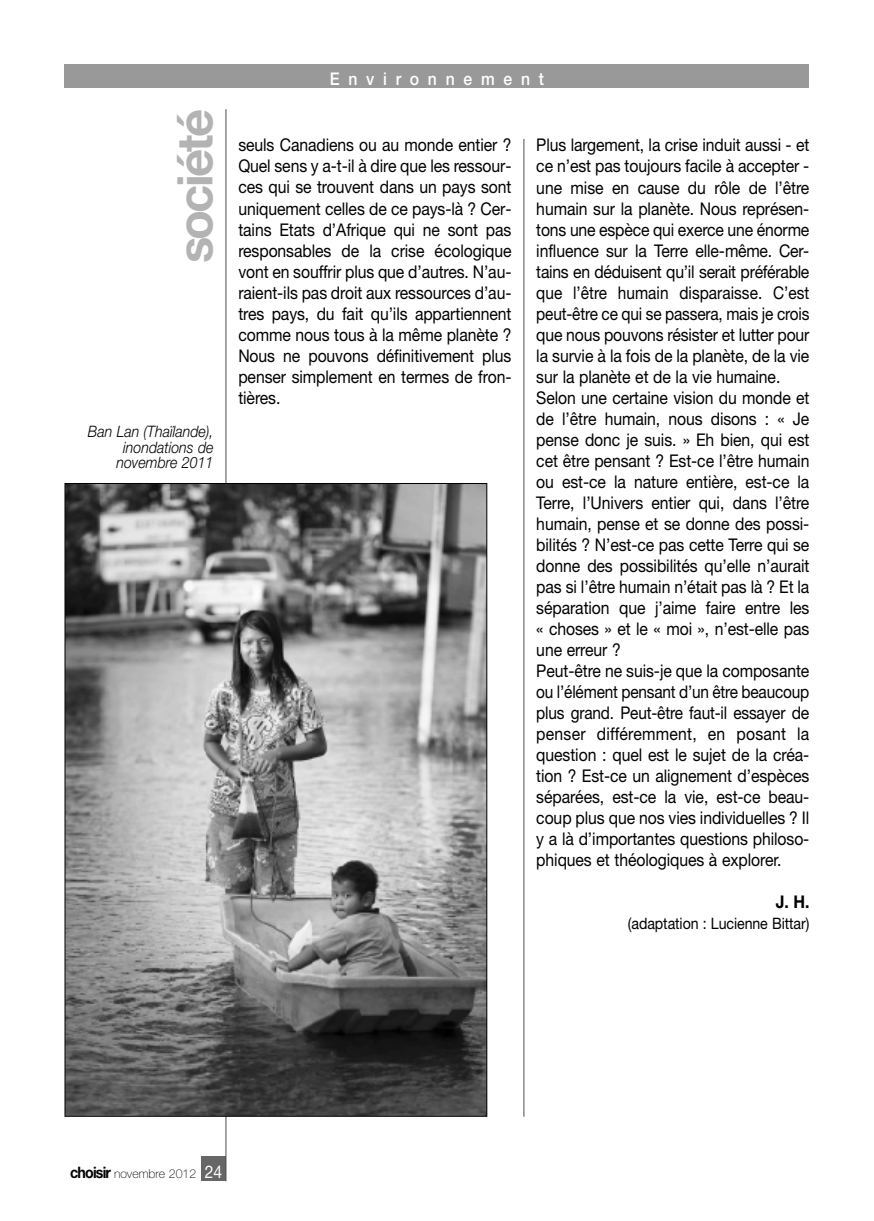
<style>
.page{position:relative;width:874px;height:1221px;background:#fff}
.page>*{position:absolute;margin:0;border:0;box-sizing:border-box;transform-origin:0 0}
.t1{font:700 49px "Helvetica Neue";letter-spacing:-.055em;color:#b3b3b3}
.t2{font:17.5px/21px "Helvetica Neue";letter-spacing:-.005em;color:#000;text-align:justify;scale:.9 1}
.t3{font:500 17.5px "Helvetica Neue";letter-spacing:.555em;color:#fff;scale:.9 1}
.t4{font:700 17.5px "Helvetica Neue";color:#000;scale:.9 1}
.t5{font:italic 300 15.75px/15.8px "Helvetica Neue";color:#000;text-align:right;scale:.9 1}
.t6{font:15.75px "Helvetica Neue";letter-spacing:-.005em;color:#000;scale:.9 1}
.t7{font:100 12.25px "Helvetica Neue";color:#000}
.s1{font-weight:700;font-size:15.75px}
.s2{font-weight:400;font-size:17.5px;color:#fff}
</style>
<div class="page">
<div style="left:64px;top:64px;width:745px;height:24px;background:#999"></div>
<hr style="left:523px;top:139px;width:1px;height:977px;background:#4d4d4d">
<div style="left:201px;top:1156px;width:25px;height:25px;background:#666"></div>
<hr style="left:225px;top:109px;width:1px;height:1072px;background:#4d4d4d">
<img style="left:66px;top:485px;width:419px;height:629px">
<h1 class="t1" style="left:177px;top:263px;width:156px;rotate:-90deg">société</h1>
<p class="t5" style="left:88px;top:425px;width:141px">Ban Lan (Thaïlande), inondations de novembre 2011</p>
<p class="t3" style="left:329px;top:72px;width:239px">Environnement</p>
<p class="t2" style="left:238px;top:136px;width:305px">seuls Canadiens ou au monde entier ?<br>Quel sens y a-t-il à dire que les ressour&shy;ces qui se trouvent dans un pays sont uniquement celles de ce pays-là ? Cer&shy;tains Etats d’Afrique qui ne sont pas responsables de la crise écologique vont en souffrir plus que d’autres. N’au&shy;raient-ils pas droit aux ressources d’au&shy;tres pays, du fait qu’ils appartiennent comme nous tous à la même planète ?<br>Nous ne pouvons définitivement plus penser simplement en termes de fron&shy;tières.</p>
<p class="t2" style="left:536px;top:136px;width:305px;text-align:left">Plus largement, la crise induit aussi - et ce n’est pas toujours facile à accepter - une mise en cause du rôle de l’être humain sur la planète. Nous représen&shy;tons une espèce qui exerce une énorme influence sur la Terre elle-même. Cer&shy;tains en déduisent qu’il serait préférable que l’être humain disparaisse. C’est peut-être ce qui se passera, mais je crois que nous pouvons résister et lutter pour la survie à la fois de la planète, de la vie sur la planète et de la vie humaine.<br>Selon une certaine vision du monde et de l’être humain, nous disons : « Je pense donc je suis. » Eh bien, qui est cet être pensant ? Est-ce l’être humain ou est-ce la nature entière, est-ce la Terre, l’Univers entier qui, dans l’être humain, pense et se donne des possi&shy;bilités ? N’est-ce pas cette Terre qui se donne des possibilités qu’elle n’aurait pas si l’être humain n’était pas là ? Et la séparation que j’aime faire entre les « choses » et le « moi », n’est-elle pas une erreur ?<br>Peut-être ne suis-je que la composante ou l’élément pensant d’un être beaucoup plus grand. Peut-être faut-il essayer de penser différemment, en posant la question : quel est le sujet de la créa&shy;tion ? Est-ce un alignement d’espèces séparées, est-ce la vie, est-ce beau&shy;coup plus que nos vies individuelles ? Il y a là d’importantes questions philoso&shy;phiques et théologiques à explorer.</p>
<p class="t4" style="left:775px;top:895px;width:39px">J. H.</p>
<p class="t6" style="left:627px;top:917px;width:203px">(adaptation : Lucienne Bittar)</p>
<p class="t7" style="left:70px;top:1168px;width:154px"><span class="s1">choisir</span> novembre 2012 <span class="s2">24</span></p>
</div>
